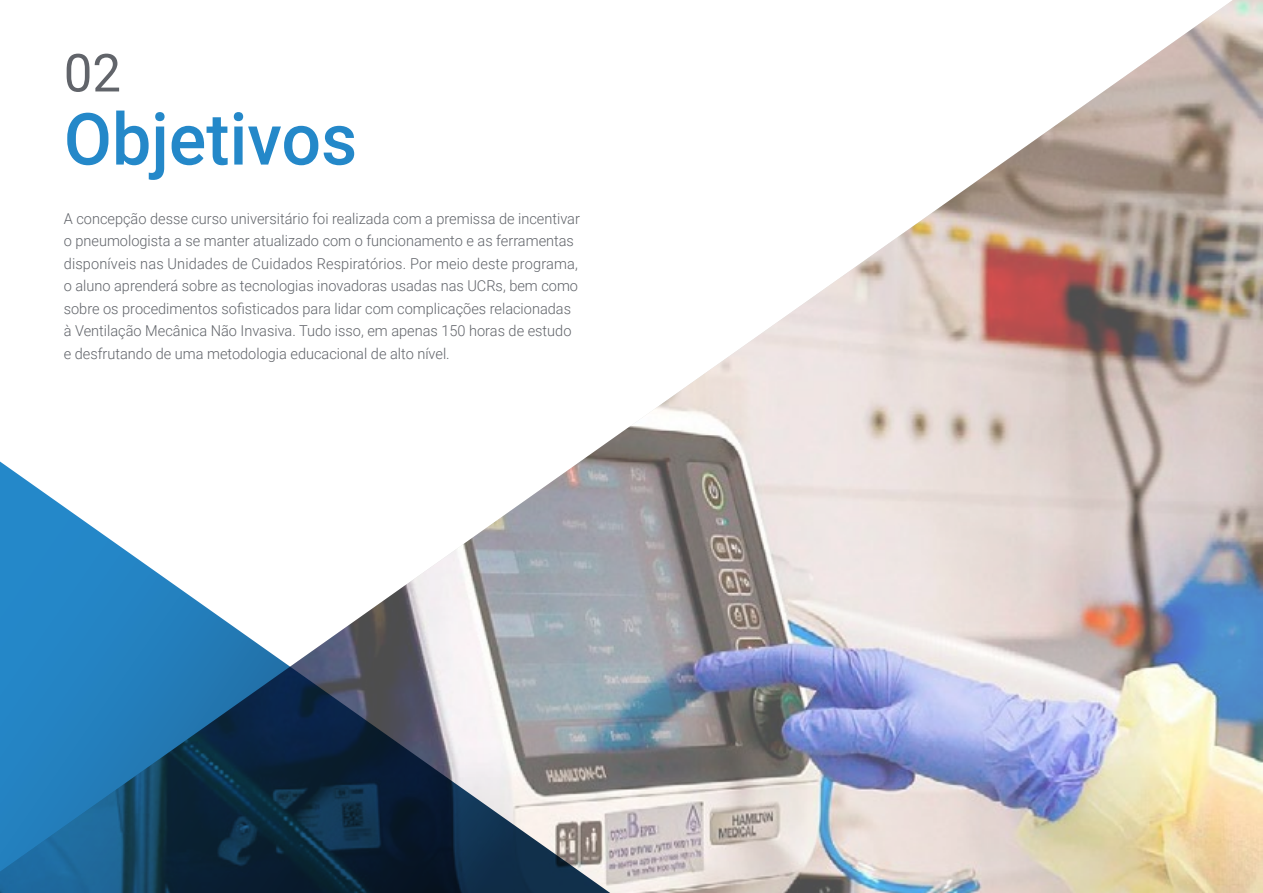
<style>
.page{position:relative;width:1263px;height:893px;background:#fff}
.page>*{position:absolute;margin:0;border:0;box-sizing:border-box;transform-origin:0 0}
.t1{font:500 72px "Roboto";color:#2488c9}
.t2{font:52.5px "Roboto";color:#61646a}
.t3{font:300 15px/22.5px "Roboto";color:#61646a}
</style>
<div class="page">
<img style="left:602px;top:0;width:661px;height:893px">
<svg style="left:0;top:446px;width:640px;height:447px"></svg>
<h2 class="t2" style="left:64px;top:36px;width:59px">02</h2>
<h1 class="t1" style="left:64px;top:89px;width:295px">Objetivos</h1>
<p class="t3" style="left:64px;top:207px;width:518px">A concepção desse curso universitário foi realizada com a premissa de incentivar o pneumologista a se manter atualizado com o funcionamento e as ferramentas disponíveis nas Unidades de Cuidados Respiratórios. Por meio deste programa, o aluno aprenderá sobre as tecnologias inovadoras usadas nas UCRs, bem como sobre os procedimentos sofisticados para lidar com complicações relacionadas à Ventilação Mecânica Não Invasiva. Tudo isso, em apenas 150 horas de estudo e desfrutando de uma metodologia educacional de alto nível.</p>
</div>
